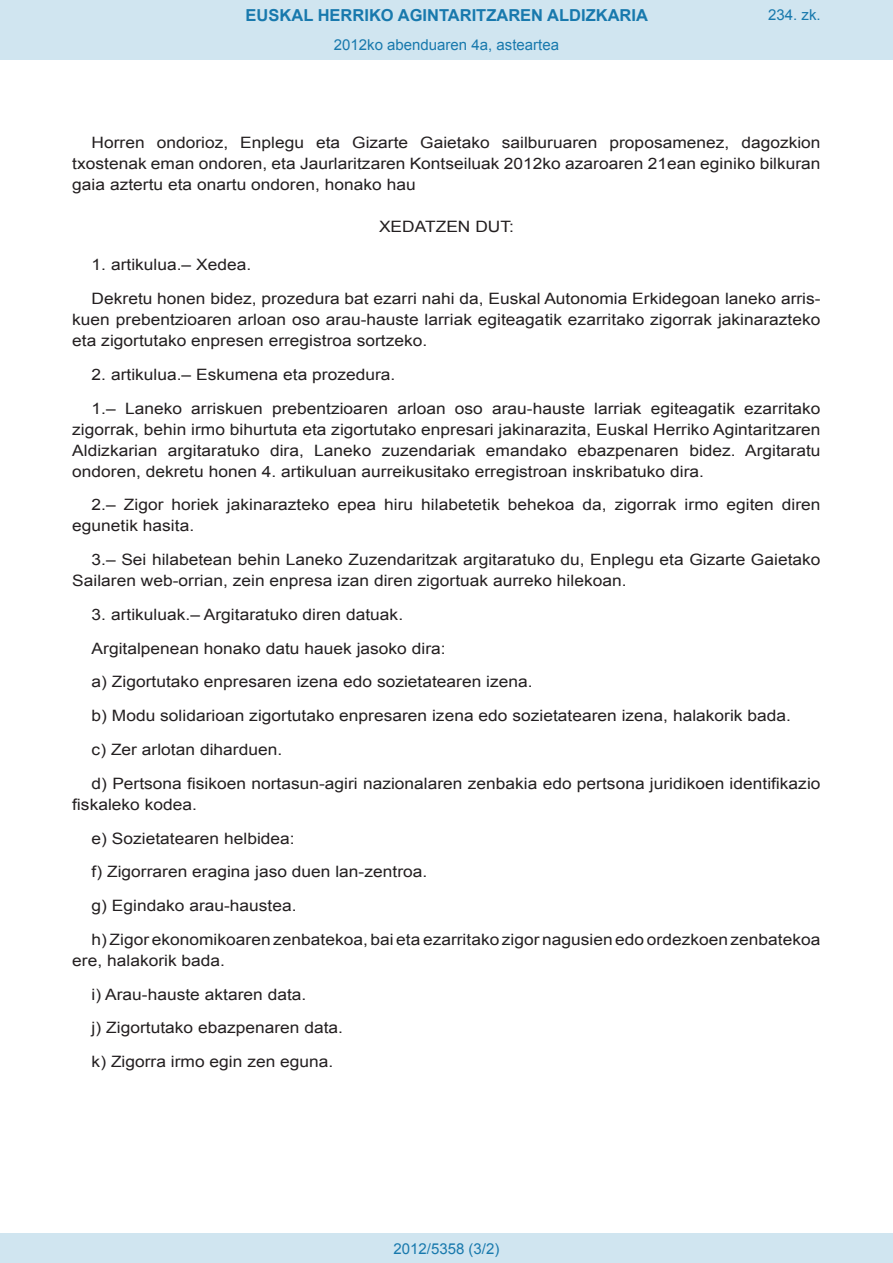
<style>
.page{position:relative;width:893px;height:1263px;background:#fff}
.page>*{position:absolute;margin:0;border:0;box-sizing:border-box;transform-origin:0 0}
.t1{font:700 16.5px "Arial";color:#1879ad}
.BOPVDetalle{font:15.6px/21px "Arial";color:#231f20;scale:1.11 1}
.BOPVClave{font:15.6px "Arial";color:#231f20;scale:1.11 1}
.Paginacion_Centro{font:15px "Arial";color:#1879ad}
</style>
<div class="page">
<div style="left:0;top:0;width:893px;height:60px;background:#d0e5f0"></div>
<div style="left:0;top:1233px;width:893px;height:30px;background:#d0e5f0"></div>
<p class="t1" style="left:246px;top:4px;width:404px">EUSKAL HERRIKO AGINTARITZAREN ALDIZKARIA</p>
<p class="Paginacion_Centro" style="left:334px;top:35px;width:227px">2012ko abenduaren 4a, asteartea</p>
<p class="Paginacion_Centro" style="left:768px;top:5px;width:54px">234. zk.</p>
<p class="BOPVDetalle" style="left:72px;top:132px;width:676px;text-align:justify;text-indent:19px">Horren ondorioz, Enplegu eta Gizarte Gaietako sailburuaren proposamenez, dagozkion txostenak eman ondoren, eta Jaurlaritzaren Kontseiluak 2012ko azaroaren 21ean eginiko bilkuran gaia aztertu eta onartu ondoren, honako hau</p>
<p class="BOPVClave" style="left:379px;top:217px;width:123px">XEDATZEN DUT:</p>
<p class="BOPVDetalle" style="left:92px;top:255px;width:145px">1. artikulua.– Xedea.</p>
<p class="BOPVDetalle" style="left:72px;top:288px;width:676px;text-align:justify;text-indent:19px">Dekretu honen bidez, prozedura bat ezarri nahi da, Euskal Autonomia Erkidegoan laneko arris&shy;kuen prebentzioaren arloan oso arau-hauste larriak egiteagatik ezarritako zigorrak jakinarazteko eta zigortutako enpresen erregistroa sortzeko.</p>
<p class="BOPVDetalle" style="left:92px;top:364px;width:275px">2. artikulua.– Eskumena eta prozedura.</p>
<p class="BOPVDetalle" style="left:72px;top:398px;width:676px;text-align:justify;text-indent:19px">1.– Laneko arriskuen prebentzioaren arloan oso arau-hauste larriak egiteagatik ezarritako zigorrak, behin irmo bihurtuta eta zigortutako enpresari jakinarazita, Euskal Herriko Agintaritzaren Aldizkarian argitaratuko dira, Laneko zuzendariak emandako ebazpenaren bidez. Argitaratu ondoren, dekretu honen 4. artikuluan aurreikusitako erregistroan inskribatuko dira.</p>
<p class="BOPVDetalle" style="left:72px;top:495px;width:676px;text-indent:19px">2.– Zigor horiek jakinarazteko epea hiru hilabetetik behekoa da, zigorrak irmo egiten diren egunetik hasita.</p>
<p class="BOPVDetalle" style="left:72px;top:549px;width:676px;text-indent:19px">3.– Sei hilabetean behin Laneko Zuzendaritzak argitaratuko du, Enplegu eta Gizarte Gaietako<br>Sailaren web-orrian, zein enpresa izan diren zigortuak aurreko hilekoan.</p>
<p class="BOPVDetalle" style="left:92px;top:604px;width:282px">3. artikuluak.– Argitaratuko diren datuak.</p>
<p class="BOPVDetalle" style="left:92px;top:638px;width:320px">Argitalpenean honako datu hauek jasoko dira:</p>
<p class="BOPVDetalle" style="left:92px;top:672px;width:399px">a) Zigortutako enpresaren izena edo sozietatearen izena.</p>
<p class="BOPVDetalle" style="left:92px;top:705px;width:631px">b) Modu solidarioan zigortutako enpresaren izena edo sozietatearen izena, halakorik bada.</p>
<p class="BOPVDetalle" style="left:92px;top:739px;width:173px">c) Zer arlotan diharduen.</p>
<p class="BOPVDetalle" style="left:72px;top:773px;width:676px;text-indent:19px">d) Pertsona fisikoen nortasun-agiri nazionalaren zenbakia edo pertsona juridikoen identifikazio fiskaleko kodea.</p>
<p class="BOPVDetalle" style="left:92px;top:828px;width:184px">e) Sozietatearen helbidea:</p>
<p class="BOPVDetalle" style="left:92px;top:861px;width:304px">f) Zigorraren eragina jaso duen lan-zentroa.</p>
<p class="BOPVDetalle" style="left:92px;top:895px;width:186px">g) Egindako arau-haustea.</p>
<p class="BOPVDetalle" style="left:72px;top:929px;width:675px;text-indent:19px">h) Zigor ekonomikoaren zenbatekoa, bai eta ezarritako zigor nagusien edo ordezkoen zenbatekoa ere, halakorik bada.</p>
<p class="BOPVDetalle" style="left:92px;top:984px;width:195px">i) Arau-hauste aktaren data.</p>
<p class="BOPVDetalle" style="left:92px;top:1017px;width:228px">j) Zigortutako ebazpenaren data.</p>
<p class="BOPVDetalle" style="left:92px;top:1051px;width:219px">k) Zigorra irmo egin zen eguna.</p>
<p class="Paginacion_Centro" style="left:393px;top:1238px;width:107px">2012/5358 (3/2)</p>
</div>
